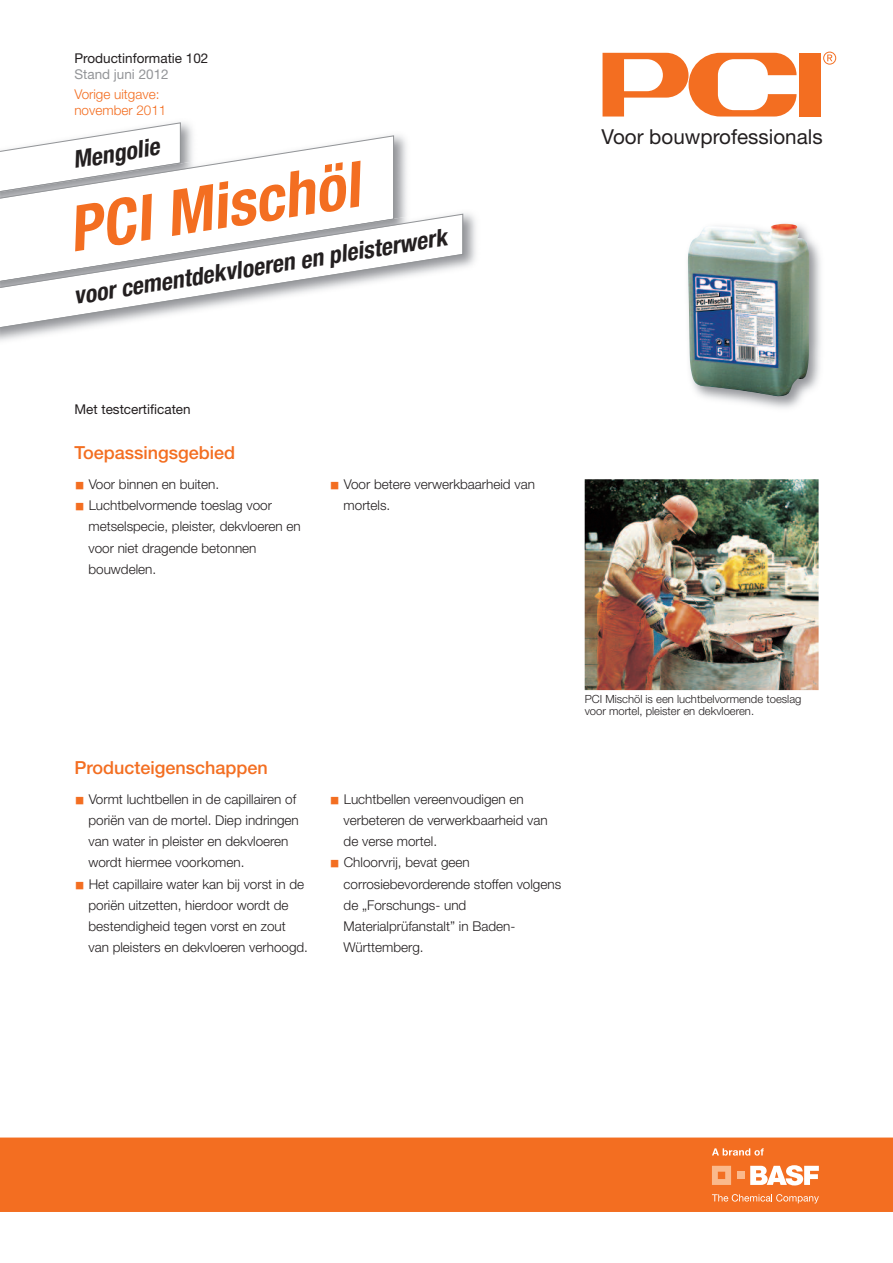
<style>
.page{position:relative;width:893px;height:1263px;background:#fff}
.page>*{position:absolute;margin:0;border:0;box-sizing:border-box;transform-origin:0 0}
.t1{font:italic 700 condensed 63px "Helvetica Neue LT Pro";color:#f36e21}
.t2{font:italic 700 condensed 24px "Helvetica Neue LT Pro";color:#231f20}
.t3{font:20.7px "Helvetica Neue LT Pro";color:#231f20}
.t4{font:500 18px "Helvetica Neue LT Pro";color:#f36e21}
.t5{font:300 13.5px/21.3px "Helvetica Neue LT Pro";color:#231f20}
.t6{font:13.5px "Helvetica Neue LT Pro";color:#231f20}
.t7{font:300 13.5px/16.2px "Helvetica Neue LT Pro";color:#f36e21}
.t8{font:13.5px "Helvetica Neue LT Pro";color:#939598}
.t9{font:300 11.25px/12px "Helvetica Neue LT Pro";color:#231f20}
.s1{font-family:"Li Gothic Med";font-weight:400;font-size:10.5px;color:#f36e21}
</style>
<div class="page">
<div style="left:799px;top:53px;width:22px;height:64px;background:#f36e21"></div>
<svg style="left:602px;top:53px;width:194px;height:64px"></svg>
<svg style="left:823px;top:52px;width:13px;height:13px"></svg>
<svg style="left:151px;top:122px;width:30px;height:5px"></svg>
<img style="left:100px;top:127px;width:307px;height:78px">
<svg style="left:1px;top:135px;width:393px;height:70px"></svg>
<img style="left:687px;top:223px;width:134px;height:185px">
<img style="left:688px;top:224px;width:121px;height:172px">
<div style="left:0;top:1137px;width:893px;height:75px;background:#f36e21"></div>
<svg style="left:712px;top:1194px;width:107px;height:9px"></svg>
<svg style="left:750px;top:1165px;width:69px;height:20px"></svg>
<svg style="left:712px;top:1166px;width:19px;height:19px"></svg>
<div style="left:737px;top:1172px;width:7px;height:7px;background:#fab98c"></div>
<svg style="left:712px;top:1148px;width:52px;height:7px"></svg>
<img style="left:1px;top:205px;width:475px;height:136px">
<svg style="left:1px;top:213px;width:463px;height:117px"></svg>
<img style="left:585px;top:479px;width:234px;height:211px">
<p class="t6" style="left:74px;top:53px;width:136px">Productinformatie 102</p>
<p class="t8" style="left:74px;top:69px;width:96px">Stand juni 2012</p>
<p class="t7" style="left:74px;top:87px;width:94px">Vorige uitgave: november 2011</p>
<h2 class="t2" style="left:72px;top:151px;width:89px;rotate:-9deg">Mengolie</h2>
<h1 class="t1" style="left:65px;top:207px;width:295px;rotate:-9deg">PCI Mischöl</h1>
<h2 class="t2" style="left:72px;top:287px;width:379px;rotate:-9deg">voor cementdekvloeren en pleisterwerk</h2>
<p class="t6" style="left:74px;top:404px;width:118px">Met testcertificaten</p>
<h3 class="t4" style="left:74px;top:446px;width:162px">Toepassingsgebied</h3>
<p class="t5" style="left:74px;top:475px;width:146px"><span class="s1">■</span> Voor binnen en buiten.</p>
<p class="t5" style="left:88px;top:496px;width:214px;text-indent:-14px"><span class="s1">■</span> Luchtbelvormende toeslag voor metselspecie, pleister, dekvloeren en voor niet dragende betonnen bouwdelen.</p>
<p class="t5" style="left:344px;top:475px;width:193px;text-indent:-14px"><span class="s1">■</span> Voor betere verwerkbaarheid van mortels.</p>
<h3 class="t3" style="left:602px;top:129px;width:223px">Voor bouwprofessionals</h3>
<h3 class="t4" style="left:74px;top:761px;width:195px">Producteigenschappen</h3>
<p class="t5" style="left:88px;top:789px;width:212px;text-indent:-14px"><span class="s1">■</span> Vormt luchtbellen in de capillairen of poriën van de mortel. Diep indringen van water in pleister en dekvloeren wordt hiermee voorkomen.</p>
<p class="t5" style="left:88px;top:874px;width:221px;text-indent:-14px"><span class="s1">■</span> Het capillaire water kan bij vorst in de poriën uitzetten, hierdoor wordt de bestendigheid tegen vorst en zout van pleisters en dekvloeren verhoogd.</p>
<p class="t9" style="left:585px;top:694px;width:218px">PCI Mischöl is een luchtbelvormende toeslag voor mortel, pleister en dekvloeren.</p>
<p class="t5" style="left:344px;top:789px;width:206px;text-indent:-14px"><span class="s1">■</span> Luchtbellen vereenvoudigen en verbeteren de verwerkbaarheid van de verse mortel.</p>
<p class="t5" style="left:344px;top:853px;width:219px;text-indent:-14px"><span class="s1">■</span> Chloorvrij, bevat geen corrosiebevorderende stoffen volgens de „Forschungs- und<br>Materialprüfanstalt” in Baden-<br>Württemberg.</p>
</div>
